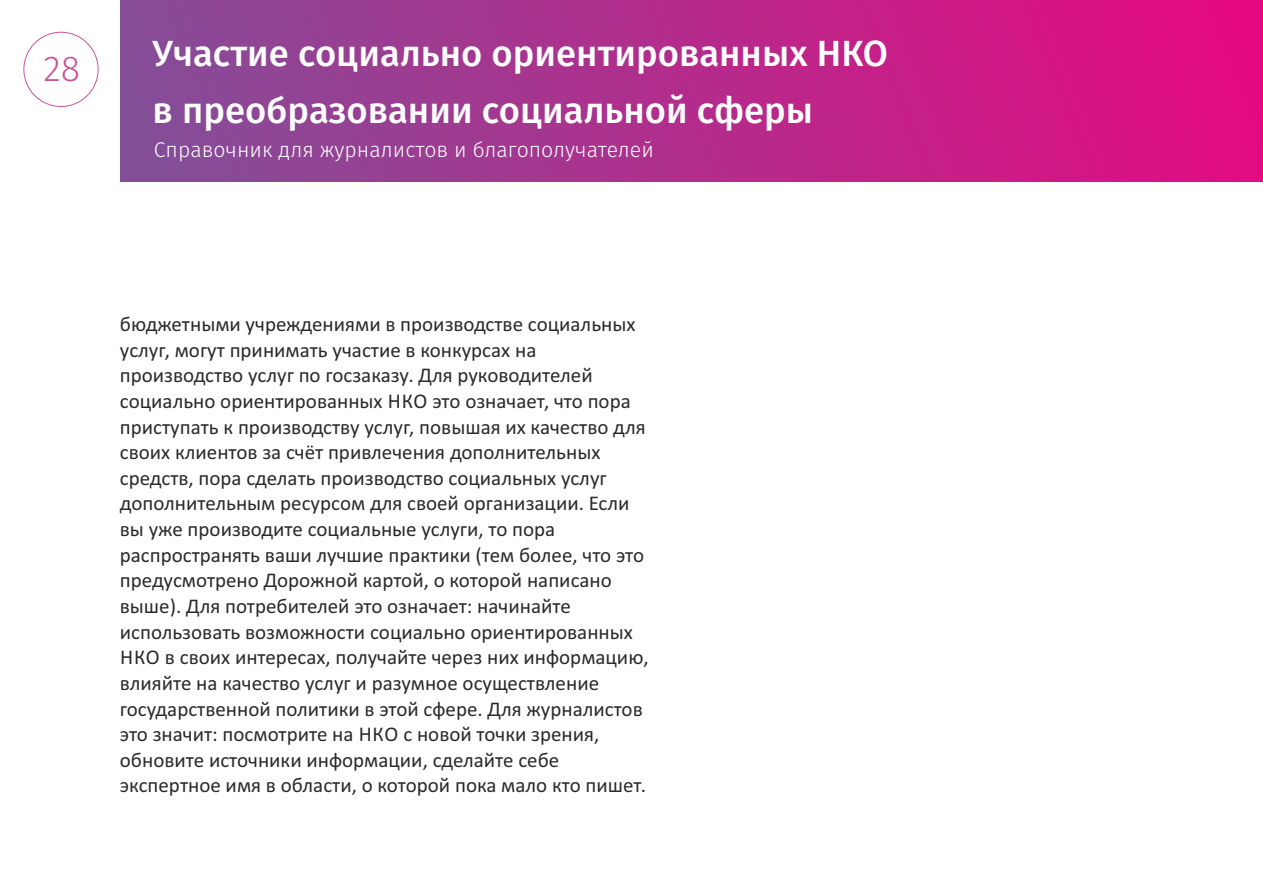
<style>
.page{position:relative;width:1263px;height:893px;background:#fff}
.page>*{position:absolute;margin:0;border:0;box-sizing:border-box;transform-origin:0 0}
.t1{font:500 36.45px/56.4px "Fira Sans";color:#fefefe}
.t2{font:300 36px "Fira Sans";color:#cb5499}
.t3{font:300 21.3px "Fira Sans";color:#fefefe}
.t4{font:21px/25.7px "Calibri";color:#2a2a29}
</style>
<div class="page">
<div style="left:23px;top:32px;width:76px;height:75px;border:1px solid #cb5499;border-radius:50%"></div>
<div style="left:121px;top:0;width:1141px;height:182px;background:linear-gradient(to right,#834e98,#e4097f)"></div>
<h2 class="t2" style="left:43px;top:53px;width:38px">28</h2>
<h1 class="t1" style="left:153px;top:28px;width:737px">Участие социально ориентированных НКО в преобразовании социальной сферы</h1>
<p class="t3" style="left:154px;top:140px;width:501px">Справочник для журналистов и благополучателей</p>
<p class="t4" style="left:120px;top:313px;width:530px">бюджетными учреждениями в производстве социальных услуг, могут принимать участие в конкурсах на производство услуг по госзаказу. Для руководителей социально ориентированных НКО это означает, что пора приступать к производству услуг, повышая их качество для своих клиентов за счёт привлечения дополнительных средств, пора сделать производство социальных услуг дополнительным ресурсом для своей организации. Если вы уже производите социальные услуги, то пора распространять ваши лучшие практики (тем более, что это предусмотрено Дорожной картой, о которой написано выше). Для потребителей это означает: начинайте использовать возможности социально ориентированных НКО в своих интересах, получайте через них информацию, влияйте на качество услуг и разумное осуществление государственной политики в этой сфере. Для журналистов это значит: посмотрите на НКО с новой точки зрения, обновите источники информации, сделайте себе экспертное имя в области, о которой пока мало кто пишет.</p>
</div>
